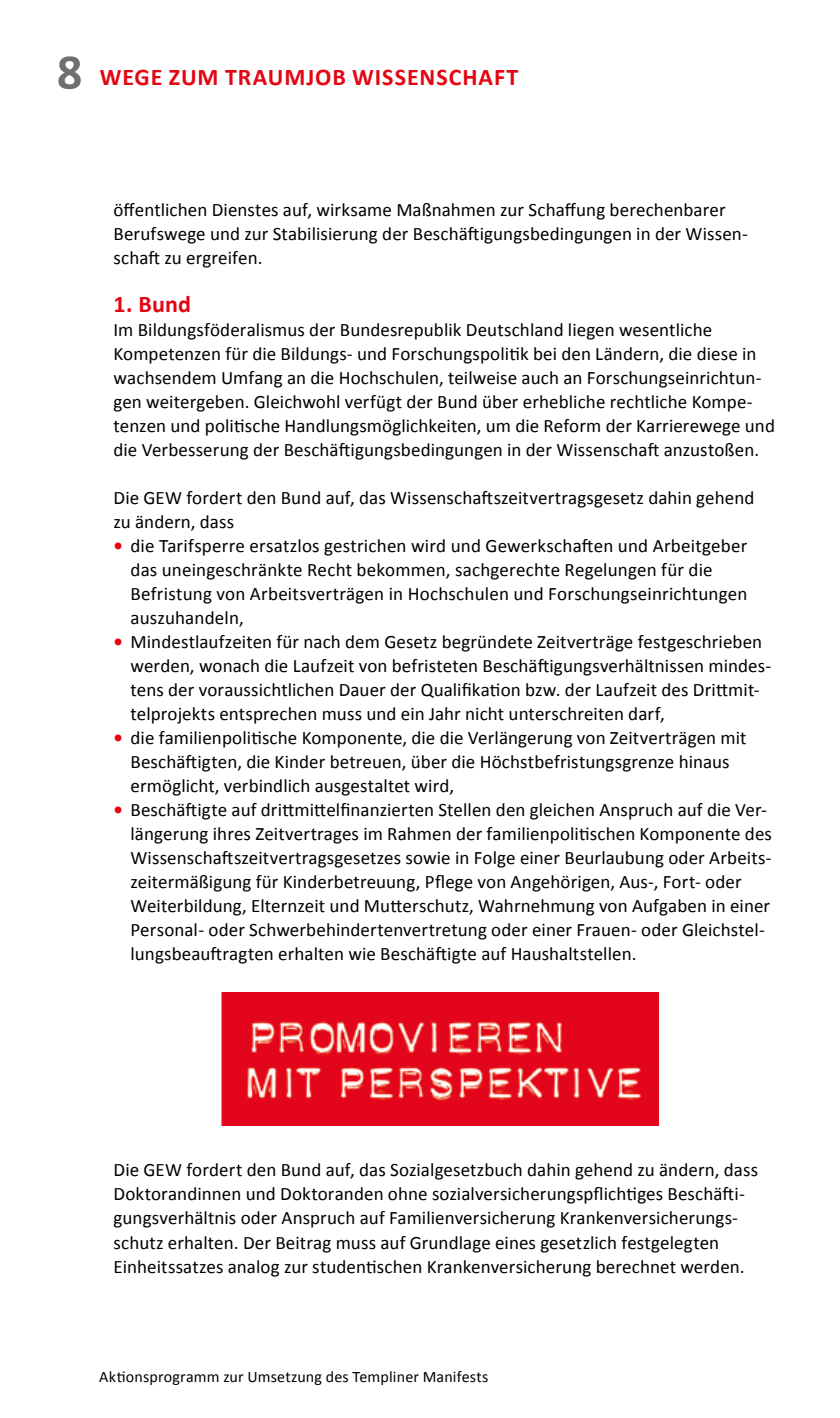
<style>
.page{position:relative;width:840px;height:1418px;background:#fff}
.page>*{position:absolute;margin:0;border:0;box-sizing:border-box;transform-origin:0 0}
.t1{font:700 24px "Calibri";letter-spacing:.04em;color:#e30613}
.t2{font:19px/24px "Calibri";letter-spacing:.005em;color:#000}
.t3{font:16px "Calibri";letter-spacing:.01em;color:#000}
.s1{font-size:50px;color:#706f6f}
.s2{font-weight:700;color:#e30613}
</style>
<div class="page">
<img style="left:221px;top:992px;width:437px;height:133px">
<p class="t1" style="left:57px;top:61px;width:462px"><span class="s1">8</span> WEGE ZUM TRAUMJOB WISSENSCHAFT</p>
<p class="t2" style="left:113px;top:198px;width:635px">öffentlichen Dienstes auf, wirksame Maßnahmen zur Schaffung berechenbarer<br>Berufswege und zur Stabilisierung der Beschäftigungsbedingungen in der Wissen&shy;schaft zu ergreifen.</p>
<p class="t1" style="left:113px;top:289px;width:79px">1. Bund</p>
<p class="t2" style="left:113px;top:318px;width:662px">Im Bildungsföderalismus der Bundesrepublik Deutschland liegen wesentliche Kompetenzen für die Bildungs- und Forschungspolitik bei den Ländern, die diese in wachsendem Umfang an die Hochschulen, teilweise auch an Forschungseinrichtun&shy;gen weitergeben. Gleichwohl verfügt der Bund über erhebliche rechtliche Kompe&shy;tenzen und politische Handlungsmöglichkeiten, um die Reform der Karrierewege und die Verbesserung der Beschäftigungsbedingungen in der Wissenschaft anzustoßen.</p>
<p class="t2" style="left:113px;top:486px;width:642px">Die GEW fordert den Bund auf, das Wissenschaftszeitvertragsgesetz dahin gehend zu ändern, dass</p>
<p class="t2" style="left:130px;top:534px;width:618px;text-indent:-17px"><span class="s2">•</span> die Tarifsperre ersatzlos gestrichen wird und Gewerkschaften und Arbeitgeber das uneingeschränkte Recht bekommen, sachgerechte Regelungen für die Befristung von Arbeitsverträgen in Hochschulen und Forschungseinrichtungen auszuhandeln,</p>
<p class="t2" style="left:130px;top:630px;width:642px;text-indent:-17px"><span class="s2">•</span> Mindestlaufzeiten für nach dem Gesetz begründete Zeitverträge festgeschrieben werden, wonach die Laufzeit von befristeten Beschäftigungsverhältnissen mindes&shy;tens der voraussichtlichen Dauer der Qualifikation bzw. der Laufzeit des Drittmit&shy;telprojekts entsprechen muss und ein Jahr nicht unterschreiten darf,</p>
<p class="t2" style="left:130px;top:726px;width:617px;text-indent:-17px"><span class="s2">•</span> die familienpolitische Komponente, die die Verlängerung von Zeitverträgen mit<br>Beschäftigten, die Kinder betreuen, über die Höchstbefristungsgrenze hinaus ermöglicht, verbindlich ausgestaltet wird,</p>
<p class="t2" style="left:130px;top:798px;width:642px;text-indent:-17px"><span class="s2">•</span> Beschäftigte auf drittmittelfinanzierten Stellen den gleichen Anspruch auf die Ver&shy;längerung ihres Zeitvertrages im Rahmen der familienpolitischen Komponente des Wissenschaftszeitvertragsgesetzes sowie in Folge einer Beurlaubung oder Arbeits&shy;zeitermäßigung für Kinderbetreuung, Pflege von Angehörigen, Aus-, Fort- oder Weiterbildung, Elternzeit und Mutterschutz, Wahrnehmung von Aufgaben in einer Personal- oder Schwerbehindertenvertretung oder einer Frauen- oder Gleichstel&shy;lungsbeauftragten erhalten wie Beschäftigte auf Haushaltstellen.</p>
<p class="t2" style="left:113px;top:1158px;width:645px">Die GEW fordert den Bund auf, das Sozialgesetzbuch dahin gehend zu ändern, dass Doktorandinnen und Doktoranden ohne sozialversicherungspflichtiges Beschäfti&shy;gungsverhältnis oder Anspruch auf Familienversicherung Krankenversicherungs&shy;schutz erhalten. Der Beitrag muss auf Grundlage eines gesetzlich festgelegten Einheitssatzes analog zur studentischen Krankenversicherung berechnet werden.</p>
<p class="t3" style="left:99px;top:1366px;width:390px">Aktionsprogramm zur Umsetzung des Templiner Manifests</p>
</div>
